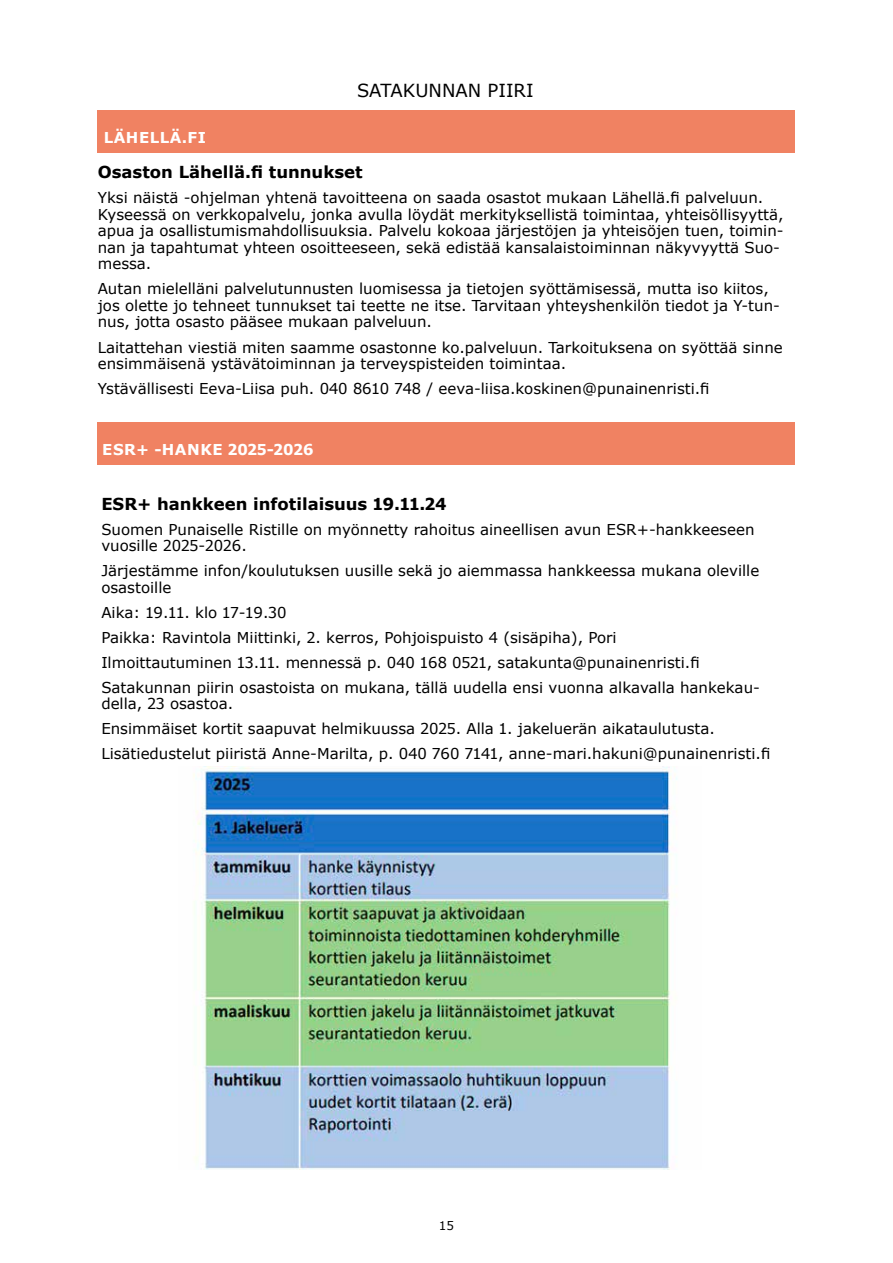
<style>
.page{position:relative;width:893px;height:1263px;background:#fff}
.page>*{position:absolute;margin:0;border:0;box-sizing:border-box;transform-origin:0 0}
.t1{font:18px "Verdana";color:#000}
.t2{font:700 16.5px "Verdana";color:#000}
.t3{font:15px/16.5px "Verdana";color:#000}
.t4{font:700 15px "Verdana";letter-spacing:.035em;color:#fff}
.t5{font:12px "Verdana";color:#000}
</style>
<div class="page">
<div style="left:98px;top:111px;width:697px;height:42px;background:#f08262"></div>
<div style="left:98px;top:422px;width:697px;height:42px;background:#f08262"></div>
<img style="left:193px;top:766px;width:484px;height:403px">
<p class="t4" style="left:104px;top:127px;width:104px">LÄHELLÄ.FI</p>
<p class="t1" style="left:357px;top:78px;width:178px">SATAKUNNAN PIIRI</p>
<p class="t2" style="left:98px;top:161px;width:266px">Osaston Lähellä.fi tunnukset</p>
<p class="t3" style="left:98px;top:190px;width:687px">Yksi näistä -ohjelman yhtenä tavoitteena on saada osastot mukaan Lähellä.fi palveluun.<br>Kyseessä on verkkopalvelu, jonka avulla löydät merkityksellistä toimintaa, yhteisöllisyyttä, apua ja osallistumismahdollisuuksia. Palvelu kokoaa järjestöjen ja yhteisöjen tuen, toimin&shy;nan ja tapahtumat yhteen osoitteeseen, sekä edistää kansalaistoiminnan näkyvyyttä Suo&shy;messa.</p>
<p class="t3" style="left:98px;top:281px;width:684px">Autan mielelläni palvelutunnusten luomisessa ja tietojen syöttämisessä, mutta iso kiitos, jos olette jo tehneet tunnukset tai teette ne itse. Tarvitaan yhteyshenkilön tiedot ja Y-tun&shy;nus, jotta osasto pääsee mukaan palveluun.</p>
<p class="t3" style="left:98px;top:339px;width:686px">Laitattehan viestiä miten saamme osastonne ko.palveluun. Tarkoituksena on syöttää sinne ensimmäisenä ystävätoiminnan ja terveyspisteiden toimintaa.</p>
<p class="t3" style="left:98px;top:380px;width:613px">Ystävällisesti Eeva-Liisa puh. 040 8610 748 / eeva-liisa.koskinen@punainenristi.fi</p>
<p class="t4" style="left:102px;top:439px;width:213px">ESR+ -HANKE 2025-2026</p>
<p class="t2" style="left:101px;top:492px;width:347px">ESR+ hankkeen infotilaisuus 19.11.24</p>
<p class="t3" style="left:101px;top:521px;width:655px">Suomen Punaiselle Ristille on myönnetty rahoitus aineellisen avun ESR+-hankkeeseen vuosille 2025-2026.</p>
<p class="t3" style="left:101px;top:562px;width:659px">Järjestämme infon/koulutuksen uusille sekä jo aiemmassa hankkeessa mukana oleville osastoille</p>
<p class="t3" style="left:101px;top:599px;width:660px;line-height:25px">Aika: 19.11. klo 17-19.30<br>Paikka: Ravintola Miittinki, 2. kerros, Pohjoispuisto 4 (sisäpiha), Pori<br>Ilmoittautuminen 13.11. mennessä p. 040 168 0521, satakunta@punainenristi.fi Satakunnan piirin osastoista on mukana, tällä uudella ensi vuonna alkavalla hankekau-</p>
<p class="t3" style="left:101px;top:691px;width:670px;line-height:25px">della, 23 osastoa.<br>Ensimmäiset kortit saapuvat helmikuussa 2025. Alla 1. jakeluerän aikataulutusta.<br>Lisätiedustelut piiristä Anne-Marilta, p. 040 760 7141, anne-mari.hakuni@punainenristi.fi</p>
<p class="t5" style="left:439px;top:1218px;width:17px">15</p>
</div>
